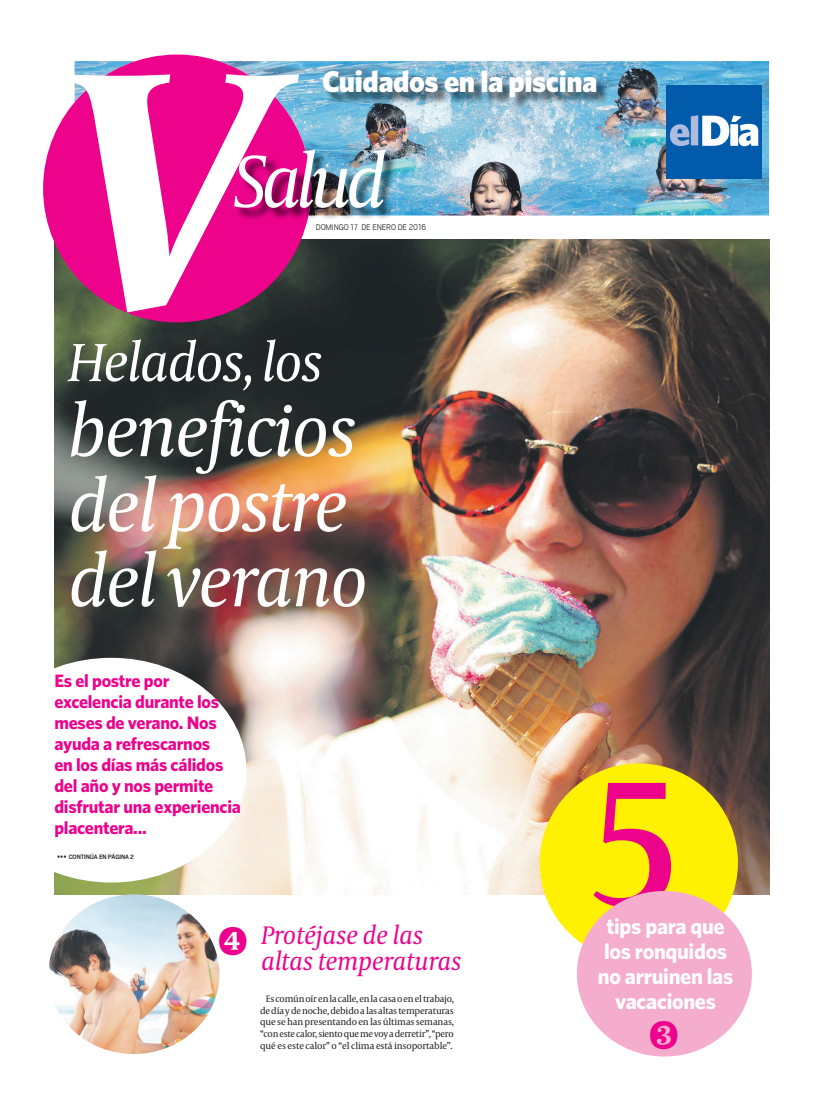
<style>
.page{position:relative;width:823px;height:1106px;background:#fff}
.page>*{position:absolute;margin:0;border:0;box-sizing:border-box;transform-origin:0 0}
.t1{font:190px "Capitolium Head";color:#ed028c}
.t2{font:italic 76px "Capitolium News";letter-spacing:-.085em;color:#fff}
.t3{font:italic 74px/75px "Capitolium News";letter-spacing:-.035em;color:#fff}
.t4{font:italic 55px "Capitolium News";letter-spacing:-.035em;color:#fff}
.t5{font:36px "Expresso Supplement Plus";color:#ed028c}
.t6{font:900 30px "Whitney";letter-spacing:-.015em;color:#fff}
.t7{font:italic 26px/26px "Capitolium News";letter-spacing:-.015em;color:#ed028c}
.t8{font:700 22px/25px "Whitney";letter-spacing:-.015em;color:#fff;text-align:center}
.t9{font:700 18px/21px "Whitney";letter-spacing:-.015em;color:#ed028c}
.t10{font:9.5px/11.9px "Capitolium News";letter-spacing:-.02em;color:#231f20;text-align:center}
.t11{font:9px "Scout";letter-spacing:-.015em;color:#231f20}
.t12{font:700 7px "Scout";letter-spacing:-.015em;color:#231f20}
</style>
<div class="page">
<img style="left:74px;top:61px;width:694px;height:154px">
<img style="left:54px;top:240px;width:714px;height:654px">
<div style="left:43px;top:55px;width:268px;height:267px;background:#ed028c;border-radius:50%"></div>
<img style="left:311px;top:215px;width:86px;height:4px">
<img style="left:311px;top:151px;width:86px;height:64px">
<img style="left:299px;top:151px;width:12px;height:69px">
<svg style="left:54px;top:658px;width:192px;height:224px"></svg>
<img style="left:324px;top:71px;width:284px;height:39px">
<svg style="left:70px;top:74px;width:229px;height:238px"></svg>
<img style="left:49px;top:894px;width:170px;height:160px">
<div style="left:539px;top:763px;width:198px;height:198px;background:#fff101;border-radius:50%"></div>
<div style="left:576px;top:891px;width:175px;height:165px;background:#f5adce;border-radius:50%"></div>
<div style="left:665px;top:85px;width:96px;height:94px;background:#015aaa"></div>
<svg style="left:669px;top:115px;width:88px;height:31px"></svg>
<h3 class="t6" style="left:322px;top:63px;width:277px">Cuidados en la piscina</h3>
<h2 class="t2" style="left:232px;top:140px;width:155px">Salud</h2>
<p class="t11" style="left:316px;top:223px;width:112px">DOMINGO 17 DE ENERO DE 2016</p>
<h3 class="t4" style="left:68px;top:332px;width:256px">Helados, los</h3>
<h3 class="t3" style="left:68px;top:395px;width:301px">beneficios del postre del verano</h3>
<h3 class="t9" style="left:54px;top:669px;width:188px">Es el postre por excelencia durante los meses de verano. Nos ayuda a refrescarnos<br>en los días más cálidos del año y nos permite disfrutar una experiencia placentera...</h3>
<p class="t12" style="left:57px;top:853px;width:78px">••• CONTINÚA EN PÁGINA 2</p>
<h3 class="t5" style="left:218px;top:918px;width:30px">4</h3>
<h3 class="t7" style="left:261px;top:922px;width:202px">Protéjase de las altas temperaturas</h3>
<p class="t10" style="left:260px;top:992px;width:195px">Es común oír en la calle, en la casa o en el trabajo, de día y de noche, debido a las altas temperaturas que se han presentando en las últimas semanas, “con este calor, siento que me voy a derretir”, “pero qué es este calor” o “el clima está insoportable”.</p>
<h1 class="t1" style="left:588px;top:734px;width:94px">5</h1>
<h3 class="t8" style="left:597px;top:913px;width:137px">tips para que los ronquidos no arruinen las vacaciones</h3>
<h3 class="t5" style="left:649px;top:1012px;width:30px">3</h3>
</div>
